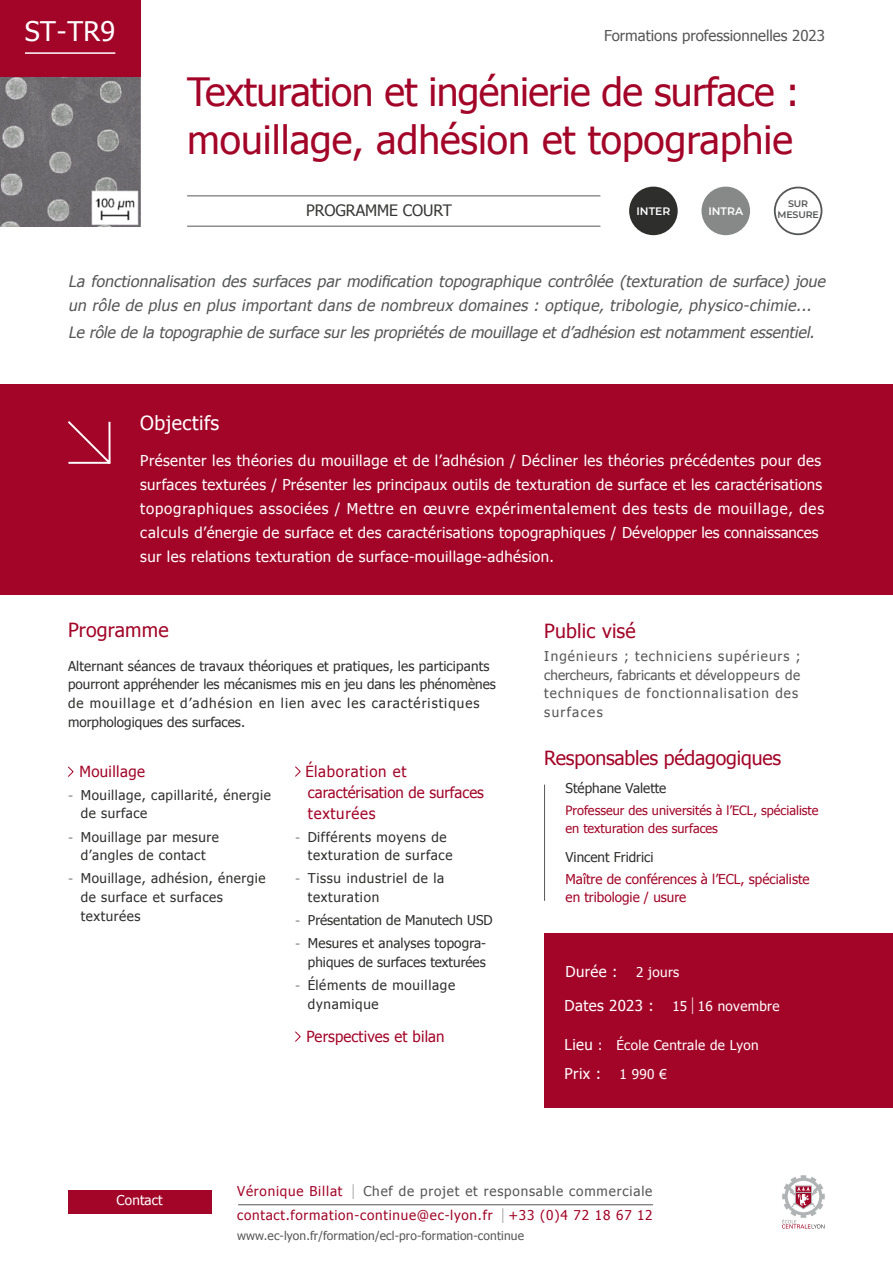
<style>
.page{position:relative;width:893px;height:1263px;background:#fff}
.page>*{position:absolute;margin:0;border:0;box-sizing:border-box;transform-origin:0 0}
.t1{font:39px/48px "Tahoma";letter-spacing:-.015em;color:#a30528}
.t2{font:27px "Tahoma";color:#fff}
.t3{font:19.5px "Tahoma";letter-spacing:-.01em;color:#a30528}
.t4{font:19.5px "Tahoma";letter-spacing:.01em;color:#a30528}
.t5{font:19.5px "Tahoma";letter-spacing:.025em;color:#fff}
.t6{font:italic 15.75px/24px "Tahoma";color:#555756}
.t7{font:15.75px "Tahoma";letter-spacing:-.005em;color:#383937}
.t8{font:15.3px/21px "Tahoma";letter-spacing:.01em;color:#a30528}
.t9{font:15px/24px "Tahoma";letter-spacing:.025em;color:#fff}
.t10{font:15px "Tahoma";color:#555756}
.t11{font:13.5px/18.8px "Tahoma";letter-spacing:.035em;color:#2e2f2d}
.t12{font:13.5px/18.8px "Tahoma";letter-spacing:.01em;color:#2e2f2d}
.t13{font:13.5px/18.8px "Tahoma";letter-spacing:.065em;color:#555756}
.t14{font:13.5px/23px "Tahoma";color:#2e2f2d}
.t15{font:13.5px "Tahoma";letter-spacing:.025em;color:#fff}
.t16{font:13.5px/18px "Tahoma";color:#a30528}
.t17{font:13.5px "Tahoma";letter-spacing:.055em;color:#a30528}
.t18{font:12.75px/18px "Tahoma";color:#a30528}
.t19{font:12px "Tahoma";letter-spacing:.01em;color:#555756}
.t20{font:600 10.8px "Montserrat";color:#fff}
.t21{font:600 9.45px/11.4px "Montserrat";letter-spacing:-.015em;color:#555756;text-align:center}
.s1{font-family:"Montserrat";font-weight:500;font-size:14.1px;color:#878988}
.s2{font-family:"Montserrat";font-size:23.7px}
.s3{font-size:15px}
.s4{color:#a30528}
.s5{font-family:"Montserrat";font-weight:500;font-size:21px;color:#000}
</style>
<div class="page">
<img style="left:0;top:77px;width:140px;height:149px">
<div style="left:0;top:385px;width:893px;height:210px;background:#a30528"></div>
<div style="left:0;top:0;width:140px;height:77px;background:#a30528"></div>
<div style="left:544px;top:933px;width:349px;height:175px;background:#a30528"></div>
<hr style="left:544px;top:785px;width:1px;height:116px;background:#555756">
<svg style="left:67px;top:421px;width:44px;height:43px"></svg>
<svg style="left:68px;top:766px;width:6px;height:11px"></svg>
<svg style="left:295px;top:766px;width:6px;height:11px"></svg>
<svg style="left:295px;top:1031px;width:6px;height:11px"></svg>
<hr style="left:187px;top:196px;width:413px;height:1px;background:#555756">
<hr style="left:187px;top:226px;width:413px;height:1px;background:#555756">
<div style="left:630px;top:188px;width:47px;height:46px;background:#2e2f2d;border-radius:50%"></div>
<div style="left:629px;top:187px;width:49px;height:48px;border:2px solid #2e2f2d;border-radius:50%"></div>
<div style="left:702px;top:188px;width:47px;height:46px;background:#878988;border-radius:50%"></div>
<div style="left:701px;top:187px;width:49px;height:48px;border:2px solid #878988;border-radius:50%"></div>
<div style="left:774px;top:187px;width:48px;height:48px;border:2px solid #555756;border-radius:50%"></div>
<hr style="left:25px;top:52px;width:90px;height:2px;background:#fff">
<hr style="left:238px;top:1204px;width:415px;height:1px;background:#555756">
<div style="left:68px;top:1190px;width:143px;height:23px;background:#a30528"></div>
<svg style="left:782px;top:1175px;width:43px;height:53px"></svg>
<h2 class="t2" style="left:25px;top:13px;width:92px">ST-TR9</h2>
<p class="t10" style="left:604px;top:26px;width:222px">Formations professionnelles 2023</p>
<h1 class="t1" style="left:187px;top:66px;width:614px">Texturation et ingénierie de surface : mouillage, adhésion et topographie</h1>
<p class="t7" style="left:306px;top:200px;width:147px">PROGRAMME COURT</p>
<p class="t20" style="left:636px;top:203px;width:35px">INTER</p>
<p class="t20" style="left:708px;top:203px;width:36px">INTRA</p>
<p class="t21" style="left:777px;top:197px;width:43px">SUR<br>MESURE</p>
<p class="t6" style="left:68px;top:268px;width:762px">La fonctionnalisation des surfaces par modification topographique contrôlée (texturation de surface) joue un rôle de plus en plus important dans de nombreux domaines : optique, tribologie, physico-chimie...</p>
<p class="t6" style="left:68px;top:319px;width:752px">Le rôle de la topographie de surface sur les propriétés de mouillage et d’adhésion est notamment essentiel.</p>
<h3 class="t5" style="left:140px;top:410px;width:80px">Objectifs</h3>
<p class="t9" style="left:140px;top:447px;width:685px">Présenter les théories du mouillage et de l’adhésion / Décliner les théories précédentes pour des surfaces texturées / Présenter les principaux outils de texturation de surface et les caractérisations topographiques associées / Mettre en œuvre expérimentalement des tests de mouillage, des calculs d’énergie de surface et des caractérisations topographiques / Développer les connaissances sur les relations texturation de surface-mouillage-adhésion.</p>
<h3 class="t4" style="left:68px;top:617px;width:102px">Programme</h3>
<p class="t12" style="left:68px;top:656px;width:429px">Alternant séances de travaux théoriques et pratiques, les participants pourront appréhender les mécanismes mis en jeu dans les phénomènes de mouillage et d’adhésion en lien avec les caractéristiques morphologiques des surfaces.</p>
<p class="t8" style="left:79px;top:760px;width:67px">Mouillage</p>
<p class="t11" style="left:81px;top:785px;width:191px;text-indent:-13px"><span class="s1">‐</span> Mouillage, capillarité, énergie de surface</p>
<p class="t11" style="left:68px;top:826px;width:152px;text-align:center"><span class="s1">‐</span> Mouillage par mesure d’angles de contact</p>
<p class="t11" style="left:81px;top:868px;width:186px;text-indent:-13px"><span class="s1">‐</span> Mouillage, adhésion, énergie de surface et surfaces texturées</p>
<p class="t8" style="left:306px;top:760px;width:180px">Élaboration et caractérisation de surfaces texturées</p>
<p class="t11" style="left:308px;top:827px;width:146px;text-indent:-13px"><span class="s1">‐</span> Différents moyens de texturation de surface</p>
<p class="t11" style="left:308px;top:868px;width:138px;text-indent:-13px"><span class="s1">‐</span> Tissu industriel de la texturation</p>
<p class="t14" style="left:295px;top:908px;width:199px"><span class="s1">‐</span> Présentation de Manutech USD <span class="s1">‐</span> Mesures et analyses topogra-</p>
<p class="t14" style="left:295px;top:950px;width:192px;text-indent:13px">phiques de surfaces texturées <span class="s1">‐</span> Éléments de mouillage</p>
<p class="t11" style="left:308px;top:994px;width:72px">dynamique</p>
<p class="t8" style="left:307px;top:1025px;width:140px">Perspectives et bilan</p>
<h3 class="t4" style="left:544px;top:618px;width:93px">Public visé</h3>
<p class="t13" style="left:544px;top:646px;width:258px">Ingénieurs ; techniciens supérieurs ; chercheurs, fabricants et développeurs de techniques de fonctionnalisation des surfaces</p>
<h3 class="t3" style="left:544px;top:745px;width:238px">Responsables pédagogiques</h3>
<p class="t14" style="left:566px;top:776px;width:102px">Stéphane Valette</p>
<p class="t18" style="left:566px;top:801px;width:255px">Professeur des universités à l’ECL, spécialiste en texturation des surfaces</p>
<p class="t14" style="left:566px;top:844px;width:89px">Vincent Fridrici</p>
<p class="t16" style="left:566px;top:869px;width:246px">Maître de conférences à l’ECL, spécialiste en tribologie / usure</p>
<p class="t9" style="left:566px;top:959px;width:53px">Durée :</p>
<p class="t15" style="left:636px;top:963px;width:45px">2 jours</p>
<p class="t9" style="left:565px;top:993px;width:91px">Dates 2023 :</p>
<p class="t15" style="left:672px;top:997px;width:109px">15 <span class="s2">I</span> 16 novembre</p>
<p class="t15" style="left:565px;top:1036px;width:196px"><span class="s3">Lieu</span> : École Centrale de Lyon</p>
<p class="t9" style="left:565px;top:1061px;width:38px">Prix :</p>
<p class="t15" style="left:620px;top:1065px;width:49px">1 990 €</p>
<p class="t15" style="left:117px;top:1191px;width:48px">Contact</p>
<p class="t13" style="left:237px;top:1181px;width:417px"><span class="s4">Véronique Billat</span> <span class="s5">I</span> Chef de projet et responsable commerciale</p>
<p class="t17" style="left:237px;top:1206px;width:417px">contact.formation-continue@ec-lyon.fr <span class="s5">I</span> +33 (0)4 72 18 67 12</p>
<p class="t19" style="left:237px;top:1227px;width:288px">www.ec-lyon.fr/formation/ecl-pro-formation-continue</p>
</div>
